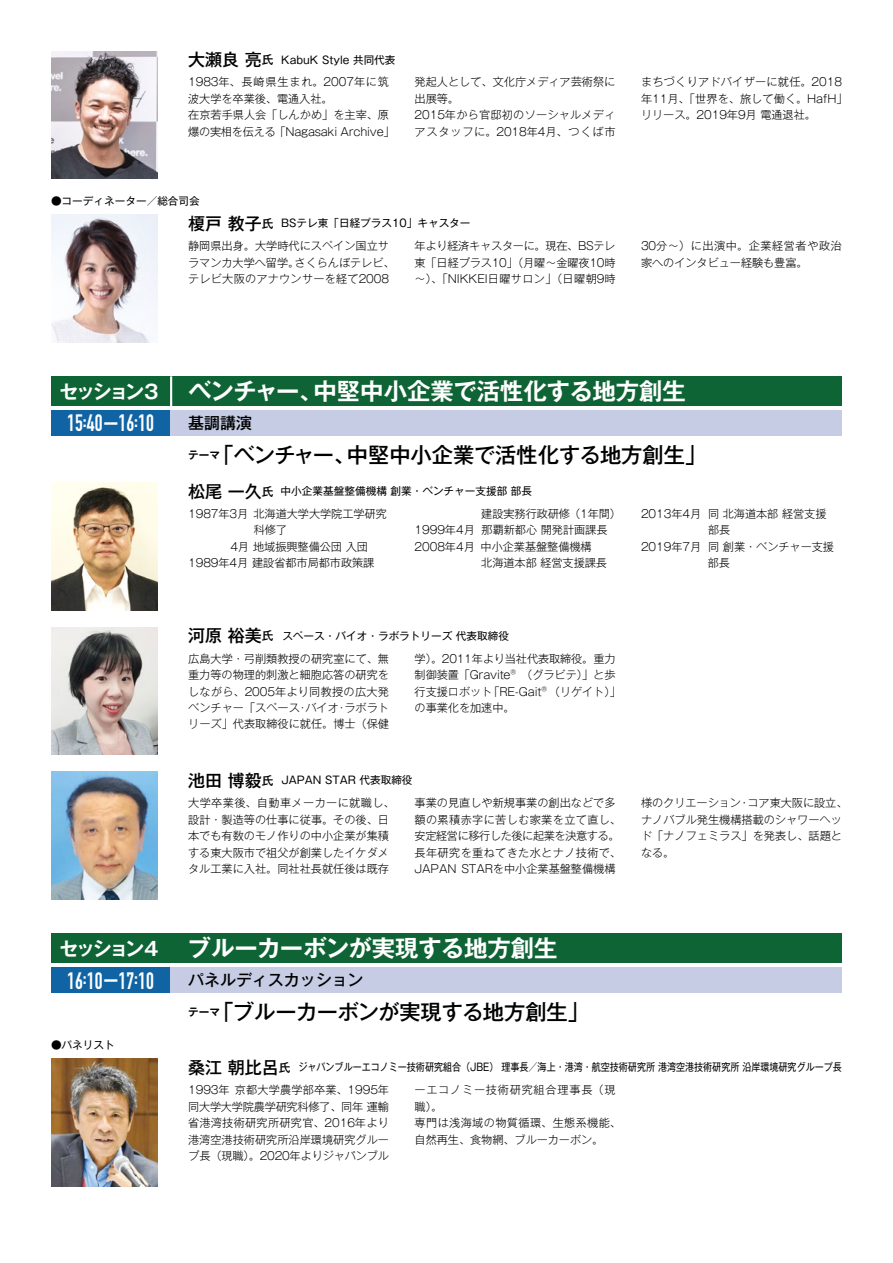
<style>
.page{position:relative;width:893px;height:1263px;background:#fff}
.page>*{position:absolute;margin:0;border:0;box-sizing:border-box;transform-origin:0 0}
.t1{font:700 23.4px "Gothic MB101 Pro De";color:#fff}
.t2{font:700 23.4px "DIN Condensed";color:#fff;scale:.9 1}
.t3{font:500 21.3px "Gothic MB101 Pro";color:#000}
.t4{font:700 19.2px "Gothic MB101 Pro De";letter-spacing:-.12em;color:#fff}
.t5{font:500 16.95px "Gothic MB101 Pro";color:#000}
.t6{font:500 15.9px "Gothic MB101 Pro";color:#000}
.t7{font:300 11.1px/16.5px "Gothic MB101 Pro";letter-spacing:-.005em;color:#000}
.t8{font:300 11.1px/16.5px "Gothic MB101 Pro";letter-spacing:.035em;color:#000}
.t9{font:300 11.1px/16.5px "Gothic MB101 Pro";letter-spacing:.02em;color:#000}
.t10{font:300 11.1px "Gothic MB101 Pro";letter-spacing:.015em;color:#000}
.t11{font:10.65px "Gothic MB101 Pro";color:#000}
.t12{font:10.65px "Gothic MB101 Pro";color:#000;scale:.85 1}
.t13{font:700 10.65px "Gothic MB101 Pro De";color:#000}
.s1{font-size:11.7px}
</style>
<div class="page">
<img style="left:51px;top:215px;width:106px;height:127px">
<img style="left:51px;top:1059px;width:106px;height:127px">
<div style="left:51px;top:967px;width:119px;height:26px;background:#1164a4"></div>
<div style="left:170px;top:967px;width:672px;height:26px;background:#c5cce3"></div>
<div style="left:51px;top:933px;width:791px;height:30px;background:#0f6435"></div>
<img style="left:51px;top:51px;width:106px;height:128px">
<img style="left:51px;top:483px;width:106px;height:127px">
<img style="left:51px;top:627px;width:106px;height:128px">
<img style="left:51px;top:772px;width:106px;height:127px">
<div style="left:51px;top:410px;width:119px;height:26px;background:#1164a4"></div>
<div style="left:170px;top:410px;width:672px;height:26px;background:#c5cce3"></div>
<div style="left:51px;top:376px;width:791px;height:30px;background:#0f6435"></div>
<hr style="left:170px;top:376px;width:2px;height:30px;background:#fff">
<h3 class="t5" style="left:188px;top:45px;width:87px">大瀬良亮<span class="s1">氏</span></h3>
<p class="t7" style="left:188px;top:72px;width:202px">1983年、長崎県生まれ。2007年に筑</p>
<p class="t7" style="left:188px;top:89px;width:146px">波大学を卒業後、電通入社。</p>
<p class="t7" style="left:333px;top:105px;width:57px">を主宰、原</p>
<p class="t11" style="left:281px;top:51px;width:116px">KabuK Style 共同代表</p>
<p class="t7" style="left:272px;top:105px;width:57px">｢しんかめ｣</p>
<p class="t7" style="left:188px;top:105px;width:202px">在京若手県人会<br>爆の実相を伝える｢Nagasaki Archive「</p>
<p class="t7" style="left:415px;top:72px;width:202px">発起人として、文化庁メディア芸術祭に出展等。<br>2015年から官邸初のソーシャルメディアスタッフに。2018年4月、つくば市</p>
<p class="t7" style="left:641px;top:72px;width:202px;text-align:justify">まちづくりアドバイザーに就任。2018年11月、｢世界を、旅して働く。HafH「リリース。2019年9月電通退社。</p>
<p class="t11" style="left:51px;top:192px;width:150px">●コーディネーター／総合司会</p>
<h3 class="t5" style="left:188px;top:209px;width:87px">榎戸教子<span class="s1">氏</span></h3>
<p class="t7" style="left:295px;top:236px;width:102px;text-indent:-106px">静岡県出身。大学時代にスペイン国立サさくらんぼテレビ、</p>
<p class="t11" style="left:281px;top:214px;width:191px">BSテレ東「日経プラス10」キャスター</p>
<p class="t7" style="left:415px;top:236px;width:202px;text-align:justify">年より経済キャスターに。現在、BSテレ東「日経プラス10」（月曜～金曜夜10時～）、「NIKKEI日曜サロン」（日曜朝9時</p>
<p class="t7" style="left:641px;top:236px;width:202px">30分〜）に出演中。企業経営者や政治家へのインタビュー経験も豊富。</p>
<p class="t9" style="left:188px;top:253px;width:202px">ラマンカ大学へ留学。<br>テレビ大阪のアナウンサーを経て2008</p>
<h3 class="t4" style="left:59px;top:375px;width:101px">セッション3</h3>
<h1 class="t1" style="left:314px;top:372px;width:374px">中堅中小企業で活性化する地方創生</h1>
<h1 class="t1" style="left:188px;top:372px;width:136px">ベンチャー、</h1>
<h1 class="t2" style="left:67px;top:407px;width:98px">15:40--16:10</h1>
<h3 class="t6" style="left:188px;top:410px;width:65px">基調講演</h3>
<h2 class="t3" style="left:212px;top:437px;width:144px">「ベンチャー、</h2>
<h2 class="t3" style="left:347px;top:437px;width:361px">中堅中小企業で活性化する地方創生「</h2>
<p class="t13" style="left:188px;top:446px;width:33px">テーマ</p>
<h3 class="t5" style="left:188px;top:477px;width:87px">松尾一久<span class="s1">氏</span></h3>
<p class="t7" style="left:253px;top:504px;width:135px">北海道大学大学院工学研究</p>
<p class="t11" style="left:281px;top:482px;width:253px">中小企業基盤整備機構創業・ベンチャー支援部部長</p>
<p class="t7" style="left:482px;top:504px;width:141px;text-indent:-67px">　　　　　　建設実務行政研修（1年間(那覇新都心開発計画課長</p>
<p class="t7" style="left:188px;top:504px;width:62px">1987年3月</p>
<p class="t7" style="left:188px;top:537px;width:188px;text-indent:42px">4月地域振興整備公団入団<br>1989年4月建設省都市局都市政策課</p>
<p class="t7" style="left:415px;top:520px;width:62px">1999年4月</p>
<p class="t7" style="left:481px;top:537px;width:113px">中小企業基盤整備機構</p>
<p class="t7" style="left:415px;top:537px;width:194px">2008年4月<br>　　　　　　北海道本部経営支援課長</p>
<p class="t7" style="left:641px;top:504px;width:62px">2013年4月</p>
<p class="t7" style="left:641px;top:537px;width:62px">2019年7月</p>
<p class="t7" style="left:708px;top:504px;width:120px">同北海道本部経営支援</p>
<p class="t7" style="left:708px;top:537px;width:127px">同創業・ベンチャー支援</p>
<h3 class="t5" style="left:188px;top:622px;width:87px">河原裕美<span class="s1">氏</span></h3>
<p class="t7" style="left:188px;top:648px;width:202px;text-align:justify">広島大学・弓削類教授の研究室にて、無重力等の物理的刺激と細胞応答の研究をしながら、2005年より同教授の広大発ベンチャー「スペース･バイオ･ラボラトリーズ」代表取締役に就任。博士（保健</p>
<p class="t7" style="left:415px;top:648px;width:202px">学）。2011年より当社代表取締役。重力</p>
<p class="t11" style="left:282px;top:627px;width:228px">スペース・バイオ・ラボラトリーズ代表取締役</p>
<p class="t7" style="left:415px;top:665px;width:202px">制御装置「Gravite®（グラビテ）」と歩</p>
<p class="t7" style="left:488px;top:681px;width:134px">「RE-Gait®（リゲイト「(</p>
<p class="t7" style="left:415px;top:681px;width:102px">行支援ロボット<br>の事業化を加速中。</p>
<h3 class="t5" style="left:188px;top:766px;width:87px">池田博毅<span class="s1">氏</span></h3>
<p class="t7" style="left:188px;top:793px;width:208px">大学卒業後、自動車メーカーに就職し、設計・製造等の仕事に従事。その後、日本でも有数のモノ作りの中小企業が集積する東大阪市で祖父が創業したイケダメタル工業に入社。同社社長就任後は既存</p>
<p class="t7" style="left:415px;top:793px;width:208px">事業の見直しや新規事業の創出などで多額の累積赤字に苦しむ家業を立て直し、安定経営に移行した後に起業を決意する。長年研究を重ねてきた水とナノ技術で、<br>JAPAN STARを中小企業基盤整備機構</p>
<p class="t7" style="left:747px;top:793px;width:102px">コア東大阪に設立、</p>
<p class="t11" style="left:281px;top:771px;width:133px">JAPAN STAR 代表取締役</p>
<p class="t7" style="left:641px;top:793px;width:202px">様のクリエーション<br>ナノバブル発生機構搭載のシャワーヘッド「ナノフェミラス」を発表し、話題となる。</p>
<p class="t7" style="left:739px;top:793px;width:13px">・</p>
<h3 class="t4" style="left:59px;top:932px;width:101px">セッション4</h3>
<h1 class="t1" style="left:188px;top:929px;width:371px">ブルーカーボンが実現する地方創生</h1>
<h1 class="t2" style="left:67px;top:964px;width:98px">16:10--17:10</h1>
<h3 class="t6" style="left:188px;top:967px;width:177px">パネルディスカッション</h3>
<h2 class="t3" style="left:212px;top:994px;width:378px">「ブルーカーボンが実現する地方創生「</h2>
<p class="t13" style="left:188px;top:1003px;width:33px">テーマ</p>
<p class="t11" style="left:51px;top:1036px;width:65px">●パネリスト</p>
<h3 class="t5" style="left:188px;top:1053px;width:104px">桑江朝比呂<span class="s1">氏</span></h3>
<p class="t10" style="left:235px;top:1081px;width:156px">京都大学農学部卒業、1995年</p>
<p class="t12" style="left:298px;top:1058px;width:641px">ジャパンブルーエコノミー技術研究組合（JBE）理事長／海上・港湾・航空技術研究所港湾空港技術研究所沿岸環境研究グループ長</p>
<p class="t7" style="left:188px;top:1080px;width:202px">1993年<br>同大学大学院農学研究科修了、同年運輸省港湾技術研究所研究官、2016年より港湾空港技術研究所沿岸環境研究グループ長（現職）。2020年よりジャパンブル</p>
<p class="t8" style="left:415px;top:1080px;width:208px">ーエコノミー技術研究組合理事長（現職。(<br>専門は浅海域の物質循環、生態系機能、自然再生、食物網、ブルーカーボン。</p>
</div>
